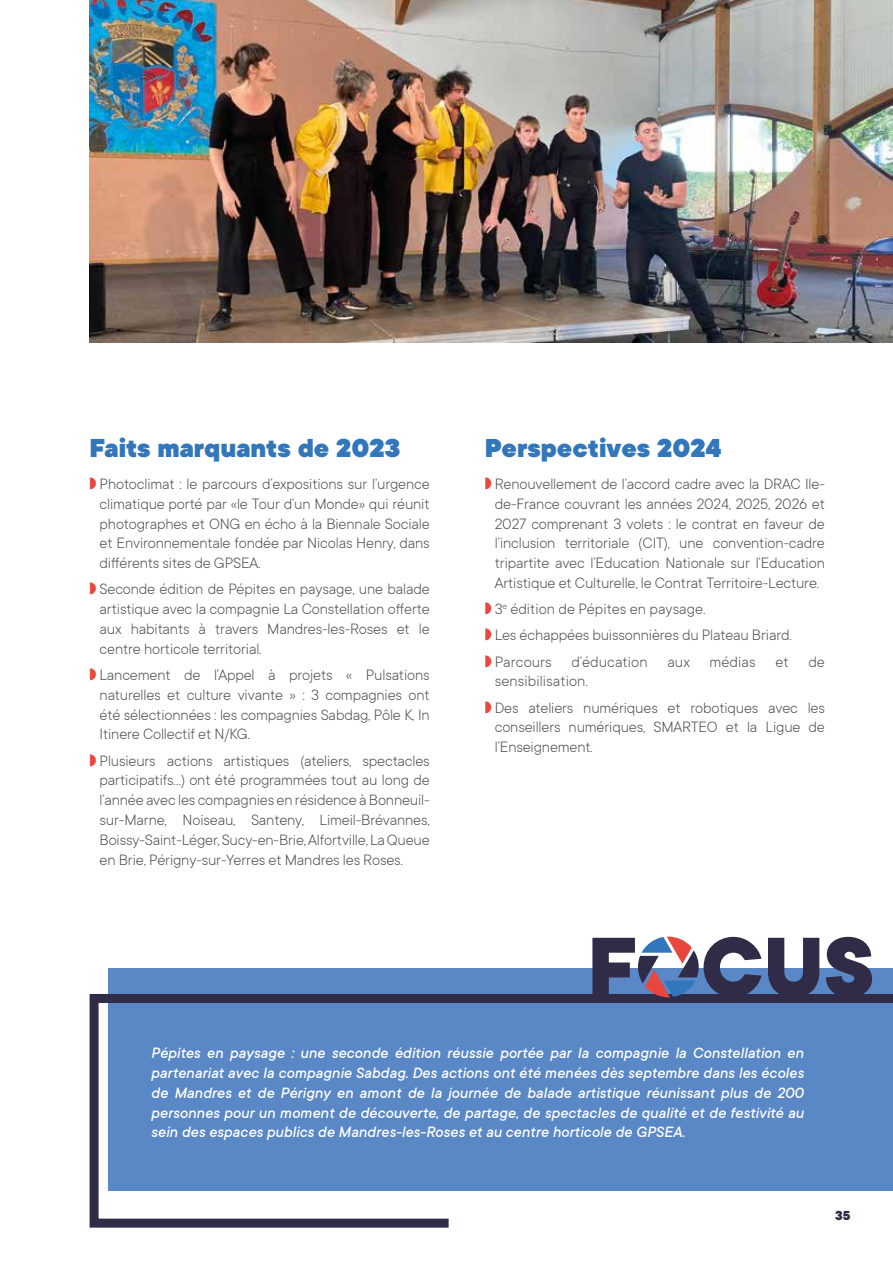
<style>
.page{position:relative;width:893px;height:1263px;background:#fff}
.page>*{position:absolute;margin:0;border:0;box-sizing:border-box;transform-origin:0 0}
.t1{font:800 93.3px "TT Commons";color:#302c47}
.t2{font:900 28.65px "TT Commons";color:#3276bb}
.t3{font:300 16.5px/19.8px "TT Commons";letter-spacing:-.01em;color:#484847;text-align:justify}
.t4{font:italic 500 16.5px/19.8px "TT Commons";color:#fff;text-align:justify}
.t5{font:800 14.4px "TT Commons";color:#302c47}
.s1{color:#e9463d}
</style>
<div class="page">
<div style="left:108px;top:968px;width:785px;height:222px;background:#5a87c6"></div>
<svg style="left:89px;top:994px;width:804px;height:234px"></svg>
<img style="left:89px;top:0;width:804px;height:342px">
<svg style="left:638px;top:936px;width:61px;height:61px"></svg>
<h2 class="t2" style="left:90px;top:431px;width:312px">Faits marquants de 2023</h2>
<p class="t3" style="left:100px;top:474px;width:332px;text-indent:-10px"><span class="s1">◗</span> Photoclimat : le parcours d’expositions sur l’urgence climatique porté par «le Tour d’un Monde» qui réunit photographes et ONG en écho à la Biennale Sociale et Environnementale fondée par Nicolas Henry, dans différents sites de GPSEA.</p>
<p class="t3" style="left:100px;top:579px;width:332px;text-indent:-10px"><span class="s1">◗</span> Seconde édition de Pépites en paysage, une balade artistique avec la compagnie La Constellation offerte aux habitants à travers Mandres-les-Roses et le centre horticole territorial.</p>
<p class="t3" style="left:100px;top:665px;width:332px;text-indent:-10px"><span class="s1">◗</span> Lancement de l’Appel à projets « Pulsations naturelles et culture vivante » : 3 compagnies ont été sélectionnées : les compagnies Sabdag, Pôle K, In Itinere Collectif et N/KG.</p>
<p class="t3" style="left:100px;top:750px;width:332px;text-indent:-10px"><span class="s1">◗</span> Plusieurs actions artistiques (ateliers, spectacles participatifs…) ont été programmées tout au long de l’année avec les compagnies en résidence à Bonneuil&shy;sur-Marne, Noiseau, Santeny, Limeil-Brévannes, Boissy-Saint-Léger, Sucy-en-Brie, Alfortville, La Queue en Brie, Périgny-sur-Yerres et Mandres les Roses.</p>
<h2 class="t2" style="left:485px;top:431px;width:238px">Perspectives 2024</h2>
<p class="t3" style="left:495px;top:474px;width:332px;text-indent:-10px"><span class="s1">◗</span> Renouvellement de l’accord cadre avec la DRAC Ile&shy;de-France couvrant les années 2024, 2025, 2026 et 2027 comprenant 3 volets : le contrat en faveur de l’inclusion territoriale (CIT), une convention-cadre tripartite avec l’Education Nationale sur l’Education Artistique et Culturelle, le Contrat Territoire-Lecture.</p>
<p class="t3" style="left:485px;top:596px;width:342px;line-height:26.2px;text-align:left"><span class="s1">◗</span> 3<sup>e</sup> édition de Pépites en paysage.<br><span class="s1">◗</span> Les échappées buissonnières du Plateau Briard.<br><span class="s1">◗</span> Parcours d’éducation aux médias et de</p>
<p class="t3" style="left:485px;top:668px;width:342px;line-height:26.2px;text-indent:10px">sensibilisation.<br><span class="s1">◗</span> Des ateliers numériques et robotiques avec les</p>
<p class="t3" style="left:495px;top:717px;width:332px">conseillers numériques, SMARTEO et la Ligue de l’Enseignement.</p>
<h1 class="t1" style="left:587px;top:915px;width:289px">F CUS</h1>
<p class="t4" style="left:151px;top:1043px;width:654px">Pépites en paysage : une seconde édition réussie portée par la compagnie la Constellation en partenariat avec la compagnie Sabdag. Des actions ont été menées dès septembre dans les écoles de Mandres et de Périgny en amont de la journée de balade artistique réunissant plus de 200 personnes pour un moment de découverte, de partage, de spectacles de qualité et de festivité au sein des espaces publics de Mandres-les-Roses et au centre horticole de GPSEA.</p>
<p class="t5" style="left:835px;top:1208px;width:17px">35</p>
</div>
